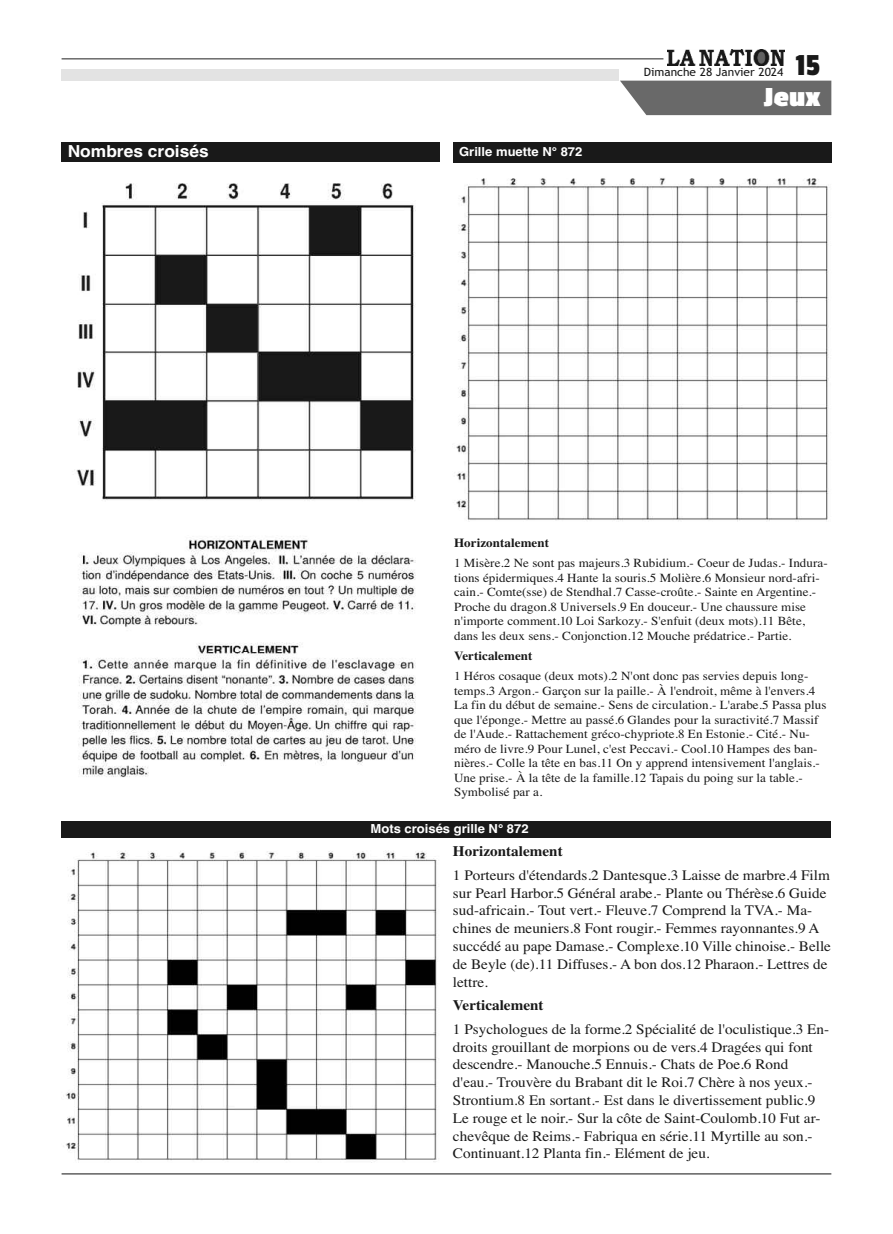
<style>
.page{position:relative;width:893px;height:1234px;background:#fff}
.page>*{position:absolute;margin:0;border:0;box-sizing:border-box;transform-origin:0 0}
.t1{font:32.1px "Passion One";color:#191919;scale:1.05 1}
.t2{font:700 28.95px "Passion One";color:#fff;scale:1.05 1}
.t3{font:700 16.5px "Helvetica";color:#fff;scale:1.05 1}
.t4{font:14.55px/17.9px "Times";color:#191919;scale:1.05 1}
.t5{font:700 14.55px "Times";color:#191919;scale:1.05 1}
.t6{font:12.45px/14.5px "Times";letter-spacing:.005em;color:#191919;scale:1.05 1}
.t7{font:700 12.45px "Helvetica";color:#fff;scale:1.05 1}
.t8{font:700 12.45px "Times";letter-spacing:.005em;color:#191919;scale:1.05 1}
.t9{font:11.4px "Trebuchet MS";color:#191919;scale:1.05 1}
</style>
<div class="page">
<hr style="left:62px;top:1173px;width:769px;height:1px;background:#191919">
<img style="left:667px;top:49px;width:117px;height:16px">
<hr style="left:62px;top:59px;width:601px;height:1px;background:#191919">
<div style="left:62px;top:69px;width:557px;height:11px;background:#e3e3e3"></div>
<div style="left:620px;top:81px;width:211px;height:34px;background:#696969"></div>
<div style="left:62px;top:820px;width:769px;height:17px;background:#191919"></div>
<div style="left:453px;top:142px;width:378px;height:21px;background:#191919"></div>
<div style="left:62px;top:142px;width:378px;height:19px;background:#191919"></div>
<img style="left:456px;top:178px;width:373px;height:344px">
<img style="left:63px;top:850px;width:376px;height:310px">
<img style="left:76px;top:183px;width:340px;height:595px">
<h3 class="t3" style="left:68px;top:141px;width:136px">Nombres croisés</h3>
<p class="t7" style="left:459px;top:145px;width:119px">Grille muette N° 872</p>
<h1 class="t1" style="left:795px;top:48px;width:25px">15</h1>
<p class="t9" style="left:644px;top:66px;width:135px">Dimanche 28 Janvier 2024</p>
<h2 class="t2" style="left:764px;top:82px;width:55px">Jeux</h2>
<p class="t8" style="left:454px;top:535px;width:92px">Horizontalement</p>
<p class="t6" style="left:454px;top:555px;width:357px">1 Misère.2 Ne sont pas majeurs.3 Rubidium.- Coeur de Judas.- Indura&shy;tions épidermiques.4 Hante la souris.5 Molière.6 Monsieur nord-afri&shy;cain.- Comte(sse) de Stendhal.7 Casse-croûte.- Sainte en Argentine.- Proche du dragon.8 Universels.9 En douceur.- Une chaussure mise n'importe comment.10 Loi Sarkozy.- S'enfuit (deux mots).11 Bête, dans les deux sens.- Conjonction.12 Mouche prédatrice.- Partie.</p>
<p class="t8" style="left:454px;top:648px;width:76px">Verticalement</p>
<p class="t6" style="left:454px;top:668px;width:356px">1 Héros cosaque (deux mots).2 N'ont donc pas servies depuis long&shy;temps.3 Argon.- Garçon sur la paille.- À l'endroit, même à l'envers.4<br>La fin du début de semaine.- Sens de circulation.- L'arabe.5 Passa plus que l'éponge.- Mettre au passé.6 Glandes pour la suractivité.7 Massif de l'Aude.- Rattachement gréco-chypriote.8 En Estonie.- Cité.- Nu&shy;méro de livre.9 Pour Lunel, c'est Peccavi.- Cool.10 Hampes des ban&shy;nières.- Colle la tête en bas.11 On y apprend intensivement l'anglais.- Une prise.- À la tête de la famille.12 Tapais du poing sur la table.- Symbolisé par a.</p>
<p class="t7" style="left:370px;top:821px;width:152px">Mots croisés grille N° 872</p>
<p class="t5" style="left:453px;top:842px;width:106px">Horizontalement</p>
<p class="t4" style="left:453px;top:865px;width:362px">1 Porteurs d'étendards.2 Dantesque.3 Laisse de marbre.4 Film sur Pearl Harbor.5 Général arabe.- Plante ou Thérèse.6 Guide sud-africain.- Tout vert.- Fleuve.7 Comprend la TVA.- Ma&shy;chines de meuniers.8 Font rougir.- Femmes rayonnantes.9 A succédé au pape Damase.- Complexe.10 Ville chinoise.- Belle de Beyle (de).11 Diffuses.- A bon dos.12 Pharaon.- Lettres de lettre.</p>
<p class="t5" style="left:453px;top:996px;width:88px">Verticalement</p>
<p class="t4" style="left:453px;top:1019px;width:360px">1 Psychologues de la forme.2 Spécialité de l'oculistique.3 En&shy;droits grouillant de morpions ou de vers.4 Dragées qui font descendre.- Manouche.5 Ennuis.- Chats de Poe.6 Rond d'eau.- Trouvère du Brabant dit le Roi.7 Chère à nos yeux.- Strontium.8 En sortant.- Est dans le divertissement public.9<br>Le rouge et le noir.- Sur la côte de Saint-Coulomb.10 Fut ar&shy;chevêque de Reims.- Fabriqua en série.11 Myrtille au son.- Continuant.12 Planta fin.- Elément de jeu.</p>
</div>
